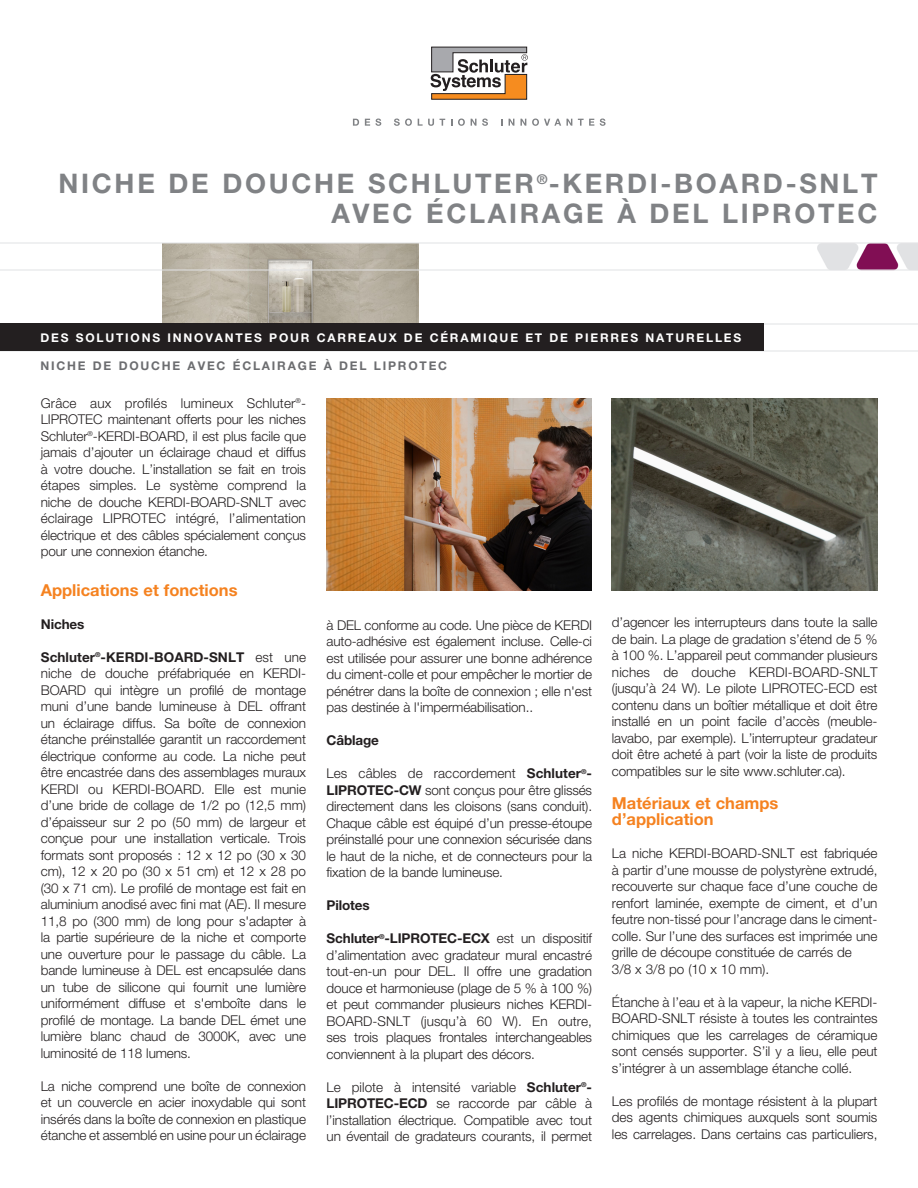
<style>
.page{position:relative;width:918px;height:1188px;background:#fff}
.page>*{position:absolute;margin:0;border:0;box-sizing:border-box;transform-origin:0 0}
.Bar{font:700 27px "Helvetica Neue LT Pro";letter-spacing:.1em;color:#808285}
.t1{font:700 16.5px/16.5px "Helvetica Neue LT Pro";color:#f58220}
.Text{font:300 13.5px/16.5px "Helvetica Neue LT Pro";letter-spacing:-.01em;color:#231f20;text-align:justify}
.t2{font:700 13.5px "Helvetica Neue LT Pro";letter-spacing:-.01em;color:#231f20}
.Bar_under{font:700 12px "Helvetica Neue LT Pro";letter-spacing:.15em;color:#fff}
.Bar_under-2{font:700 12px "Helvetica Neue LT Pro";letter-spacing:.15em;color:#6c6d70}
.s1{font-weight:700}
</style>
<div class="page">
<img style="left:162px;top:244px;width:256px;height:80px">
<img style="left:815px;top:242px;width:103px;height:28px">
<hr style="left:0;top:243px;width:918px;height:1px;background:#e1e2e4">
<hr style="left:0;top:351px;width:918px;height:1px;background:#e1e2e4">
<hr style="left:0;top:324px;width:918px;height:1px;background:#e1e2e4">
<svg style="left:431px;top:47px;width:97px;height:53px"></svg>
<svg style="left:353px;top:119px;width:6px;height:7px"></svg>
<svg style="left:365px;top:119px;width:16px;height:7px"></svg>
<svg style="left:394px;top:119px;width:18px;height:7px"></svg>
<svg style="left:418px;top:119px;width:16px;height:7px"></svg>
<svg style="left:440px;top:119px;width:5px;height:7px"></svg>
<svg style="left:458px;top:119px;width:7px;height:7px"></svg>
<svg style="left:471px;top:119px;width:17px;height:7px"></svg>
<svg style="left:501px;top:119px;width:2px;height:7px"></svg>
<svg style="left:509px;top:119px;width:5px;height:7px"></svg>
<svg style="left:520px;top:119px;width:6px;height:7px"></svg>
<svg style="left:532px;top:119px;width:29px;height:7px"></svg>
<svg style="left:567px;top:119px;width:5px;height:7px"></svg>
<svg style="left:578px;top:119px;width:16px;height:7px"></svg>
<svg style="left:600px;top:119px;width:6px;height:7px"></svg>
<div style="left:0;top:324px;width:764px;height:27px;background:#231f20"></div>
<hr style="left:0;top:270px;width:918px;height:1px;background:#e1e2e4">
<img style="left:326px;top:398px;width:266px;height:192px">
<img style="left:612px;top:398px;width:266px;height:192px">
<p class="Bar" style="left:59px;top:167px;width:820px">NICHE DE DOUCHE SCHLUTER<sup>®</sup>-KERDI-BOARD-SNLT</p>
<p class="Bar" style="left:331px;top:197px;width:548px">AVEC ÉCLAIRAGE À DEL LIPROTEC</p>
<p class="Bar_under" style="left:40px;top:330px;width:702px">DES SOLUTIONS INNOVANTES POUR CARREAUX DE CÉRAMIQUE ET DE PIERRES NATURELLES</p>
<p class="Bar_under-2" style="left:40px;top:358px;width:408px">NICHE DE DOUCHE AVEC ÉCLAIRAGE À DEL LIPROTEC</p>
<p class="Text" style="left:41px;top:395px;width:267px">Grâce aux profilés lumineux Schluter<sup>®</sup>- LIPROTEC maintenant offerts pour les niches Schluter<sup>®</sup>-KERDI-BOARD, il est plus facile que jamais d’ajouter un éclairage chaud et diffus à votre douche. L’installation se fait en trois étapes simples. Le système comprend la niche de douche KERDI-BOARD-SNLT avec éclairage LIPROTEC intégré, l’alimentation électrique et des câbles spécialement conçus pour une connexion étanche.</p>
<p class="t1" style="left:41px;top:581px;width:198px">Applications et fonctions</p>
<p class="t2" style="left:41px;top:616px;width:45px">Niches</p>
<p class="Text" style="left:41px;top:649px;width:267px"><span class="s1">Schluter</span><sup>®</sup><span class="s1">-KERDI-BOARD-SNLT</span> est une niche de douche préfabriquée en KERDI-BOARD qui intègre un profilé de montage muni d’une bande lumineuse à DEL offrant un éclairage diffus. Sa boîte de connexion étanche préinstallée garantit un raccordement électrique conforme au code. La niche peut être encastrée dans des assemblages muraux KERDI ou KERDI-BOARD. Elle est munie d’une bride de collage de 1/2 po (12,5 mm) d’épaisseur sur 2 po (50 mm) de largeur et conçue pour une installation verticale. Trois formats sont proposés : 12 x 12 po (30 x 30 cm), 12 x 20 po (30 x 51 cm) et 12 x 28 po (30 x 71 cm). Le profilé de montage est fait en aluminium anodisé avec fini mat (AE). Il mesure 11,8 po (300 mm) de long pour s'adapter à la partie supérieure de la niche et comporte une ouverture pour le passage du câble. La bande lumineuse à DEL est encapsulée dans un tube de silicone qui fournit une lumière uniformément diffuse et s'emboîte dans le profilé de montage. La bande DEL émet une lumière blanc chaud de 3000K, avec une luminosité de 118 lumens.</p>
<p class="Text" style="left:41px;top:1078px;width:267px">La niche comprend une boîte de connexion et un couvercle en acier inoxydable qui sont insérés dans la boîte de connexion en plastique étanche et assemblé en usine pour un éclairage</p>
<p class="Text" style="left:327px;top:617px;width:267px">à DEL conforme au code. Une pièce de KERDI auto-adhésive est également incluse. Celle-ci est utilisée pour assurer une bonne adhérence du ciment-colle et pour empêcher le mortier de pénétrer dans la boîte de connexion ; elle n'est pas destinée à l'imperméabilisation..</p>
<p class="t2" style="left:327px;top:732px;width:54px">Câblage</p>
<p class="Text" style="left:327px;top:765px;width:267px">Les câbles de raccordement <span class="s1">Schluter</span><sup>®</sup><span class="s1">- LIPROTEC-CW</span> sont conçus pour être glissés directement dans les cloisons (sans conduit).<br>Chaque câble est équipé d’un presse-étoupe préinstallé pour une connexion sécurisée dans le haut de la niche, et de connecteurs pour la fixation de la bande lumineuse.</p>
<p class="t2" style="left:327px;top:897px;width:45px">Pilotes</p>
<p class="Text" style="left:327px;top:930px;width:267px"><span class="s1">Schluter</span><sup>®</sup><span class="s1">-LIPROTEC-ECX</span> est un dispositif d’alimentation avec gradateur mural encastré tout-en-un pour DEL. Il offre une gradation douce et harmonieuse (plage de 5 % à 100 %) et peut commander plusieurs niches KERDI-BOARD-SNLT (jusqu’à 60 W). En outre, ses trois plaques frontales interchangeables conviennent à la plupart des décors.</p>
<p class="Text" style="left:327px;top:1079px;width:267px">Le pilote à intensité variable <span class="s1">Schluter</span><sup>®</sup><span class="s1">- LIPROTEC-ECD</span> se raccorde par câble à l’installation électrique. Compatible avec tout un éventail de gradateurs courants, il permet</p>
<p class="Text" style="left:612px;top:614px;width:267px">d’agencer les interrupteurs dans toute la salle de bain. La plage de gradation s’étend de 5 % à 100 %. L’appareil peut commander plusieurs niches de douche KERDI-BOARD-SNLT (jusqu’à 24 W). Le pilote LIPROTEC-ECD est contenu dans un boîtier métallique et doit être installé en un point facile d’accès (meuble&shy;lavabo, par exemple). L’interrupteur gradateur doit être acheté à part (voir la liste de produits compatibles sur le site www.schluter.ca).</p>
<p class="t1" style="left:612px;top:794px;width:168px">Matériaux et champs d’application</p>
<p class="Text" style="left:612px;top:845px;width:267px">La niche KERDI-BOARD-SNLT est fabriquée à partir d’une mousse de polystyrène extrudé, recouverte sur chaque face d’une couche de renfort laminée, exempte de ciment, et d’un feutre non-tissé pour l’ancrage dans le ciment&shy;colle. Sur l’une des surfaces est imprimée une grille de découpe constituée de carrés de</p>
<p class="Text" style="left:612px;top:961px;width:159px">3/8 x 3/8 po (10 x 10 mm).</p>
<p class="Text" style="left:612px;top:994px;width:267px">Étanche à l’eau et à la vapeur, la niche KERDI-BOARD-SNLT résiste à toutes les contraintes chimiques que les carrelages de céramique sont censés supporter. S’il y a lieu, elle peut s’intégrer à un assemblage étanche collé.</p>
<p class="Text" style="left:612px;top:1093px;width:267px">Les profilés de montage résistent à la plupart des agents chimiques auxquels sont soumis les carrelages. Dans certains cas particuliers,</p>
</div>
